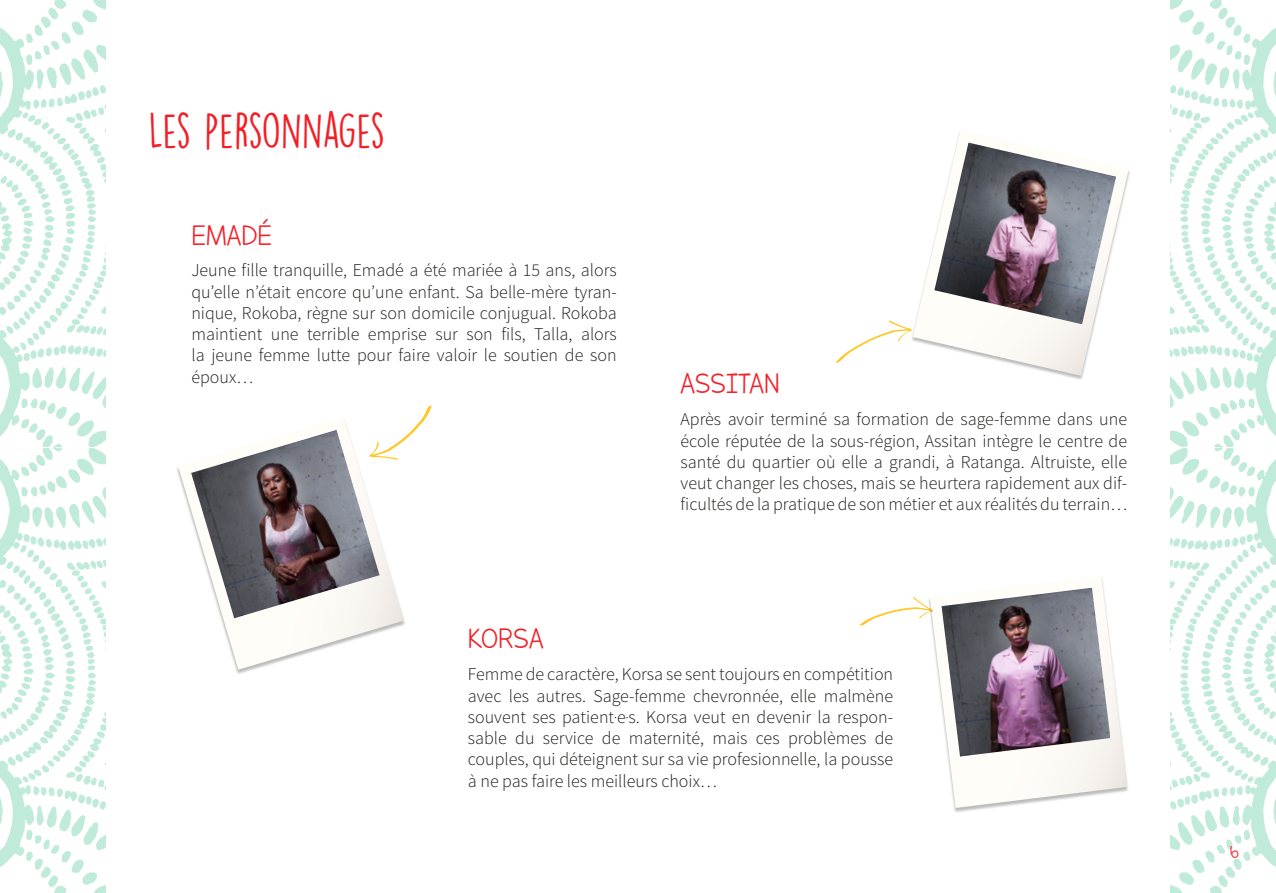
<style>
.page{position:relative;width:1276px;height:893px;background:#fff}
.page>*{position:absolute;margin:0;border:0;box-sizing:border-box;transform-origin:0 0}
._02-noms{font:45px "DK Lemon Yellow Sun";letter-spacing:-.025em;color:#f41e26}
._02b-noms-autres{font:33px "Lettersfor Learners";color:#f41e26}
._06-txt-encadr{font:300 18px/21.3px "Source Sans Pro";color:#1d1d1b;text-align:justify}
</style>
<div class="page">
<img style="left:0;top:0;width:1276px;height:893px">
<div style="left:106px;top:0;width:1063px;height:893px;background:#fff"></div>
<svg style="left:914px;top:132px;width:215px;height:244px"></svg>
<img style="left:934px;top:143px;width:182px;height:181px">
<div style="left:927px;top:576px;width:202px;height:237px;background:#1d1d1b;opacity:.3"></div>
<svg style="left:929px;top:576px;width:198px;height:232px"></svg>
<img style="left:941px;top:588px;width:169px;height:168px">
<svg style="left:859px;top:594px;width:77px;height:54px"></svg>
<svg style="left:836px;top:320px;width:78px;height:43px"></svg>
<svg style="left:178px;top:467px;width:226px;height:203px"></svg>
<svg style="left:191px;top:405px;width:241px;height:213px"></svg>
<svg style="left:1228px;top:845px;width:11px;height:14px"></svg>
<p class="_02-noms" style="left:149px;top:103px;width:238px">LES PERSONNAGES</p>
<p class="_02b-noms-autres" style="left:191px;top:217px;width:82px">EMADÉ</p>
<p class="_06-txt-encadr" style="left:191px;top:260px;width:427px">Jeune fille tranquille, Emadé a été mariée à 15 ans, alors qu’elle n’était encore qu’une enfant. Sa belle-mère tyran&shy;nique, Rokoba, règne sur son domicile conjugual. Rokoba maintient une terrible emprise sur son fils, Talla, alors la jeune femme lutte pour faire valoir le soutien de son époux…</p>
<p class="_02b-noms-autres" style="left:680px;top:366px;width:101px">ASSITAN</p>
<p class="_06-txt-encadr" style="left:680px;top:409px;width:448px">Après avoir terminé sa formation de sage-femme dans une école réputée de la sous-région, Assitan intègre le centre de santé du quartier où elle a grandi, à Ratanga. Altruiste, elle veut changer les choses, mais se heurtera rapidement aux dif&shy;ficultés de la pratique de son métier et aux réalités du terrain…</p>
<p class="_02b-noms-autres" style="left:468px;top:621px;width:77px">KORSA</p>
<p class="_06-txt-encadr" style="left:468px;top:664px;width:427px">Femme de caractère, Korsa se sent toujours en compétition avec les autres. Sage-femme chevronnée, elle malmène souvent ses patient.e.s. Korsa veut en devenir la respon&shy;sable du service de maternité, mais ces problèmes de couples, qui déteignent sur sa vie profesionnelle, la pousse à ne pas faire les meilleurs choix…</p>
</div>
